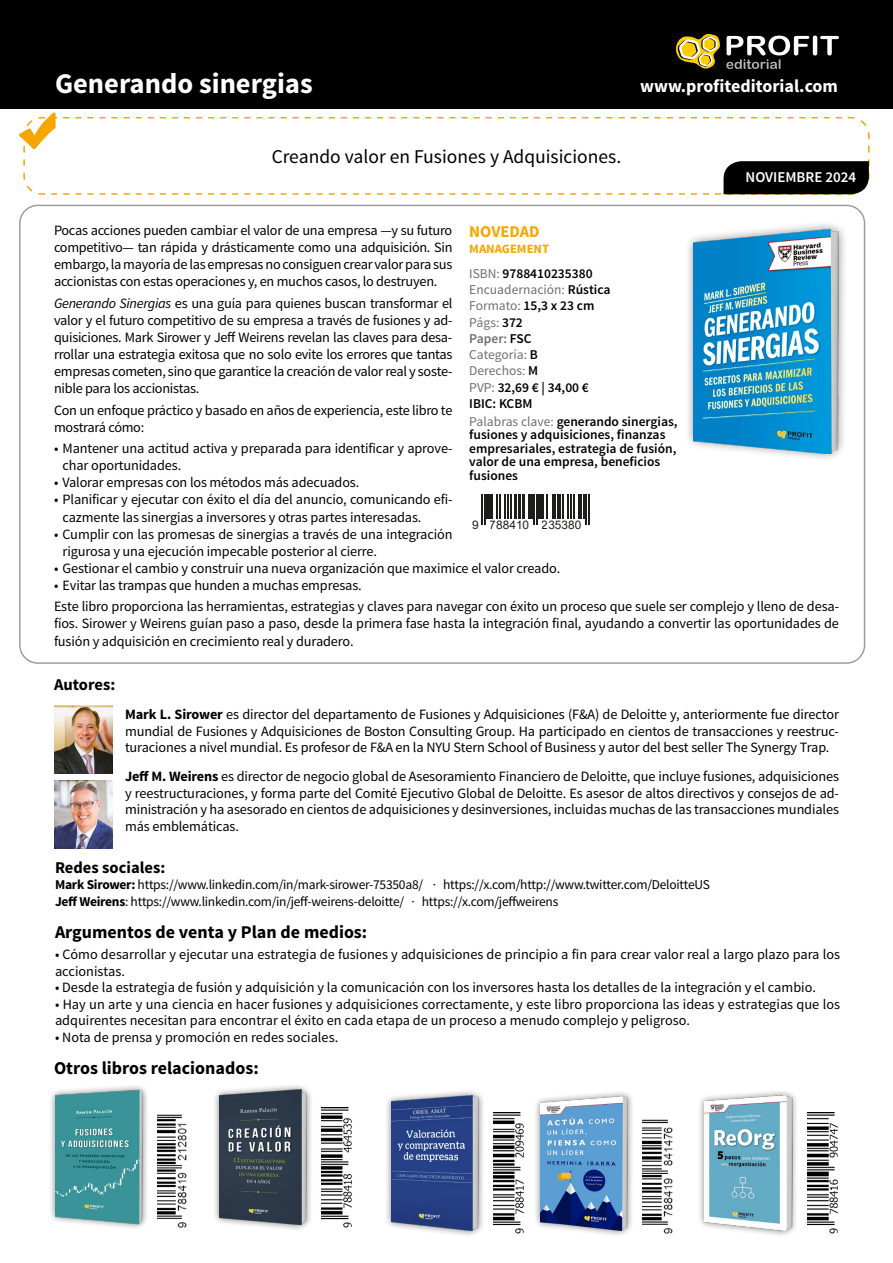
<style>
.page{position:relative;width:893px;height:1263px;background:#fff}
.page>*{position:absolute;margin:0;border:0;box-sizing:border-box;transform-origin:0 0}
.t1{font:700 28.5px "Source Sans Pro";color:#fff}
.t2{font:19.5px "Source Sans Pro";color:#000}
.t3{font:700 18px "Source Sans Pro";color:#000}
.t4{font:700 18px "Source Sans Pro";color:#fff}
.t5{font:700 16.5px "Source Sans Pro";color:#000}
.t6{font:700 16.5px "Source Sans Pro";color:#f7a600}
.t7{font:600 15px "Source Sans Pro";color:#fff}
.t8{font:14.25px/17.1px "Source Sans Pro";letter-spacing:-.01em;color:#000}
.t9{font:600 13.5px/16.2px "Source Sans Pro";color:#000}
.t10{font:13.5px/16.5px "Source Sans Pro";letter-spacing:-.02em;color:#000}
.t11{font:700 12.75px "Source Sans Pro";color:#f7a600}
.t12{font:11.85px "Arial";color:#1d1e1c}
.s1{font-style:italic}
.s2{font-weight:400;color:#706f6f}
.s3{color:#706f6f}
.s4{font-weight:700}
</style>
<div class="page">
<div style="left:0;top:0;width:892px;height:109px;background:#000"></div>
<svg style="left:676px;top:33px;width:163px;height:36px"></svg>
<svg style="left:19px;top:112px;width:851px;height:83px"></svg>
<svg style="left:481px;top:494px;width:109px;height:31px"></svg>
<hr style="left:482px;top:494px;width:1px;height:30px;background:#1d1e1c">
<hr style="left:484px;top:494px;width:1px;height:30px;background:#1d1e1c">
<hr style="left:486px;top:494px;width:4px;height:24px;background:#1d1e1c">
<hr style="left:491px;top:494px;width:2px;height:24px;background:#1d1e1c">
<hr style="left:496px;top:494px;width:2px;height:24px;background:#1d1e1c">
<svg style="left:500px;top:494px;width:11px;height:24px"></svg>
<hr style="left:515px;top:494px;width:2px;height:24px;background:#1d1e1c">
<hr style="left:518px;top:494px;width:2px;height:24px;background:#1d1e1c">
<hr style="left:522px;top:494px;width:3px;height:24px;background:#1d1e1c">
<hr style="left:528px;top:494px;width:2px;height:24px;background:#1d1e1c">
<svg style="left:532px;top:494px;width:1px;height:24px"></svg>
<hr style="left:534px;top:494px;width:1px;height:30px;background:#1d1e1c">
<hr style="left:536px;top:494px;width:1px;height:30px;background:#1d1e1c">
<hr style="left:538px;top:494px;width:3px;height:24px;background:#1d1e1c">
<hr style="left:542px;top:494px;width:2px;height:24px;background:#1d1e1c">
<svg style="left:546px;top:494px;width:9px;height:24px"></svg>
<hr style="left:558px;top:494px;width:3px;height:24px;background:#1d1e1c">
<svg style="left:562px;top:494px;width:12px;height:24px"></svg>
<hr style="left:578px;top:494px;width:3px;height:24px;background:#1d1e1c">
<svg style="left:584px;top:494px;width:1px;height:24px"></svg>
<hr style="left:586px;top:494px;width:1px;height:30px;background:#1d1e1c">
<hr style="left:588px;top:494px;width:1px;height:30px;background:#1d1e1c">
<div style="left:212px;top:1082px;width:101px;height:150px;background:#000;opacity:.5"></div>
<img style="left:219px;top:1089px;width:88px;height:136px">
<div style="left:48px;top:1083px;width:101px;height:148px;background:#000;opacity:.5"></div>
<img style="left:55px;top:1089px;width:87px;height:136px">
<div style="left:384px;top:1088px;width:101px;height:149px;background:#000;opacity:.5"></div>
<img style="left:391px;top:1095px;width:87px;height:136px">
<div style="left:533px;top:1090px;width:102px;height:147px;background:#000;opacity:.5"></div>
<img style="left:540px;top:1095px;width:88px;height:136px">
<div style="left:697px;top:1088px;width:102px;height:149px;background:#000;opacity:.5"></div>
<img style="left:705px;top:1095px;width:87px;height:136px">
<img style="left:322px;top:1107px;width:30px;height:121px">
<img style="left:157px;top:1114px;width:30px;height:114px">
<img style="left:494px;top:1113px;width:30px;height:121px">
<img style="left:643px;top:1119px;width:30px;height:115px">
<img style="left:807px;top:1113px;width:31px;height:121px">
<img style="left:54px;top:706px;width:58px;height:68px">
<img style="left:54px;top:780px;width:58px;height:68px">
<div style="left:684px;top:220px;width:164px;height:243px;background:#000;opacity:.45"></div>
<img style="left:694px;top:229px;width:145px;height:225px">
<h1 class="t1" style="left:55px;top:65px;width:259px">Generando sinergias</h1>
<h2 class="t2" style="left:272px;top:145px;width:351px">Creando valor en Fusiones y Adquisiciones.</h2>
<p class="t4" style="left:640px;top:75px;width:199px">www.profiteditorial.com</p>
<p class="t7" style="left:745px;top:168px;width:112px">NOVIEMBRE 2024</p>
<p class="t8" style="left:54px;top:222px;width:400px;text-align:justify">Pocas acciones pueden cambiar el valor de una empresa —y su futuro competitivo— tan rápida y drásticamente como una adquisición. Sin embargo, la mayoría de las empresas no consiguen crear valor para sus accionistas con estas operaciones y, en muchos casos, lo destruyen.</p>
<p class="t8" style="left:54px;top:295px;width:400px;text-align:justify"><span class="s1">Generando Sinergias</span> es una guía para quienes buscan transformar el valor y el futuro competitivo de su empresa a través de fusiones y ad&shy;quisiciones. Mark Sirower y Jeff Weirens revelan las claves para desa&shy;rrollar una estrategia exitosa que no solo evite los errores que tantas empresas cometen, sino que garantice la creación de valor real y soste&shy;nible para los accionistas.</p>
<p class="t8" style="left:54px;top:402px;width:400px">Con un enfoque práctico y basado en años de experiencia, este libro te mostrará cómo:</p>
<p class="t8" style="left:63px;top:440px;width:391px;text-indent:-9px">• Mantener una actitud activa y preparada para identificar y aprove&shy;char oportunidades.</p>
<p class="t8" style="left:54px;top:474px;width:307px">• Valorar empresas con los métodos más adecuados.</p>
<p class="t8" style="left:63px;top:491px;width:391px;text-indent:-9px">• Planificar y ejecutar con éxito el día del anuncio, comunicando efi&shy;cazmente las sinergias a inversores y otras partes interesadas.</p>
<p class="t8" style="left:63px;top:526px;width:391px;text-indent:-9px">• Cumplir con las promesas de sinergias a través de una integración rigurosa y una ejecución impecable posterior al cierre.</p>
<p class="t8" style="left:54px;top:560px;width:508px">• Gestionar el cambio y construir una nueva organización que maximice el valor creado.</p>
<p class="t8" style="left:54px;top:575px;width:787px;line-height:21.3px">• Evitar las trampas que hunden a muchas empresas.<br>Este libro proporciona las herramientas, estrategias y claves para navegar con éxito un proceso que suele ser complejo y lleno de desa-</p>
<p class="t8" style="left:54px;top:615px;width:786px">fíos. Sirower y Weirens guían paso a paso, desde la primera fase hasta la integración final, ayudando a convertir las oportunidades de fusión y adquisición en crecimiento real y duradero.</p>
<p class="t6" style="left:469px;top:221px;width:72px">NOVEDAD</p>
<p class="t11" style="left:469px;top:241px;width:81px">MANAGEMENT</p>
<p class="t9" style="left:469px;top:266px;width:143px"><span class="s2">ISBN:</span> 9788410235380<br><span class="s2">Encuadernación:</span> Rústica<br><span class="s2">Formato:</span> 15,3 x 23 cm<br><span class="s2">Págs:</span> 372<br><span class="s3">Paper:</span> FSC<br><span class="s2">Categoría:</span> B<br><span class="s2">Derechos:</span> M<br><span class="s2">PVP:</span> 32,69 € | 34,00 €<br>IBIC: KCBM</p>
<p class="t9" style="left:469px;top:415px;width:210px;line-height:13.5px"><span class="s2">Palabras clave:</span> generando sinergias, fusiones y adquisiciones, finanzas empresariales, estrategia de fusión, valor de una empresa, beneficios fusiones</p>
<p class="t12" style="left:472px;top:517px;width:111px">9 788410 235380</p>
<p class="t5" style="left:54px;top:674px;width:63px">Autores:</p>
<p class="t8" style="left:125px;top:706px;width:715px;line-height:16.5px;text-align:justify"><span class="s4">Mark L. Sirower</span> es director del departamento de Fusiones y Adquisiciones (F&amp;A) de Deloitte y, anteriormente fue director mundial de Fusiones y Adquisiciones de Boston Consulting Group. Ha participado en cientos de transacciones y reestruc&shy;turaciones a nivel mundial. Es profesor de F&amp;A en la NYU Stern School of Business y autor del best seller The Synergy Trap.</p>
<p class="t8" style="left:125px;top:768px;width:715px;line-height:16.5px;text-align:justify"><span class="s4">Jeff M. Weirens</span> es director de negocio global de Asesoramiento Financiero de Deloitte, que incluye fusiones, adquisiciones y reestructuraciones, y forma parte del Comité Ejecutivo Global de Deloitte. Es asesor de altos directivos y consejos de ad&shy;ministración y ha asesorado en cientos de adquisiciones y desinversiones, incluidas muchas de las transacciones mundiales más emblemáticas.</p>
<p class="t5" style="left:55px;top:857px;width:112px">Redes sociales:</p>
<p class="t10" style="left:55px;top:877px;width:656px"><span class="s4">Mark Sirower:</span> https://www.linkedin.com/in/mark-sirower-75350a8/ · https://x.com/http://www.twitter.com/DeloitteUS<br><span class="s4">Jeff Weirens</span>: https://www.linkedin.com/in/jeff-weirens-deloitte/ · https://x.com/jeffweirens</p>
<p class="t3" style="left:55px;top:921px;width:314px">Argumentos de venta y Plan de medios:</p>
<p class="t8" style="left:55px;top:946px;width:786px;line-height:16.5px">• Cómo desarrollar y ejecutar una estrategia de fusiones y adquisiciones de principio a fin para crear valor real a largo plazo para los accionistas.</p>
<p class="t8" style="left:55px;top:979px;width:762px">• Desde la estrategia de fusión y adquisición y la comunicación con los inversores hasta los detalles de la integración y el cambio.</p>
<p class="t8" style="left:55px;top:996px;width:787px;line-height:16.5px">• Hay un arte y una ciencia en hacer fusiones y adquisiciones correctamente, y este libro proporciona las ideas y estrategias que los adquirentes necesitan para encontrar el éxito en cada etapa de un proceso a menudo complejo y peligroso.</p>
<p class="t8" style="left:55px;top:1029px;width:285px">• Nota de prensa y promoción en redes sociales.</p>
<p class="t3" style="left:54px;top:1057px;width:206px">Otros libros relacionados:</p>
</div>
